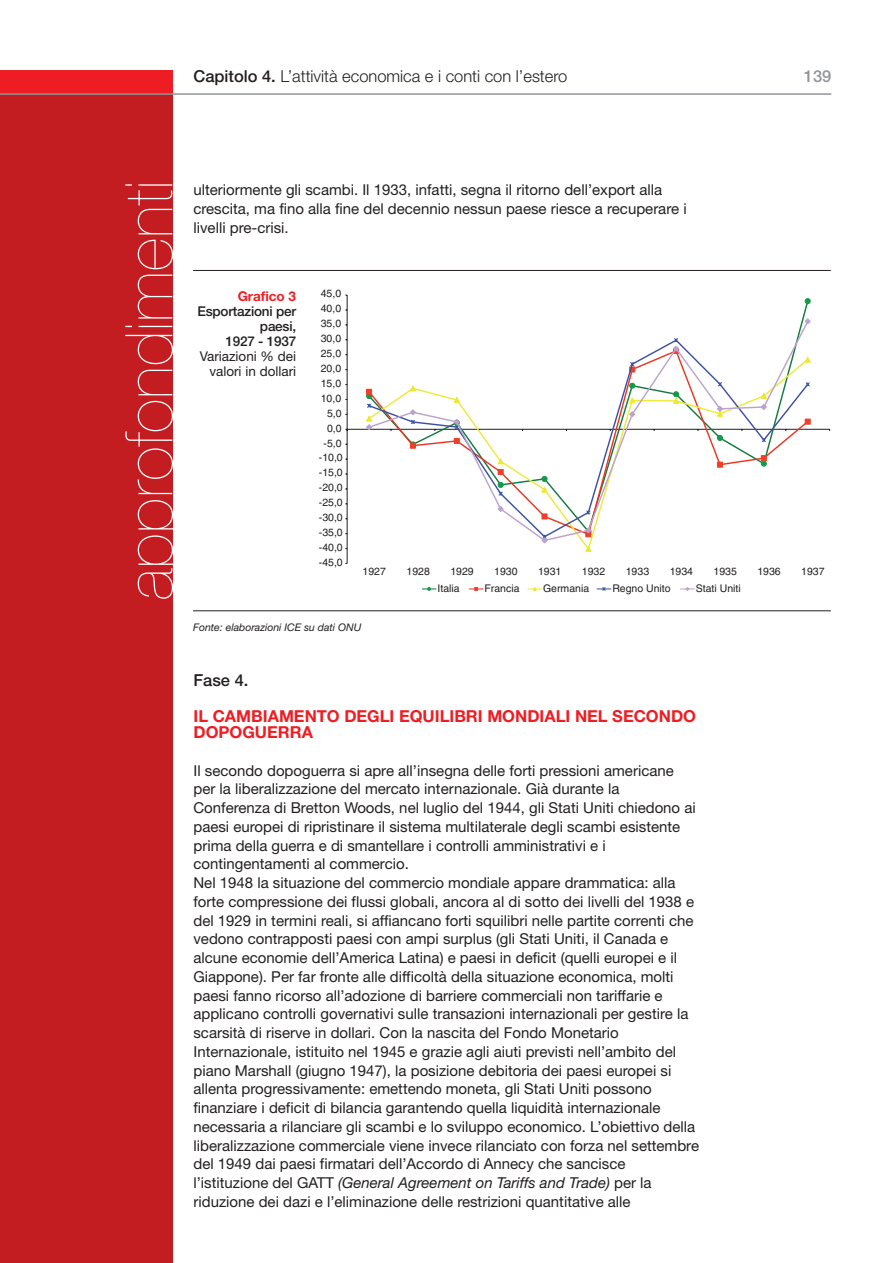
<style>
.page{position:relative;width:893px;height:1263px;background:#fff}
.page>*{position:absolute;margin:0;border:0;box-sizing:border-box;transform-origin:0 0}
.t1{font:200 65.85px "Helvetica Neue LT Std";color:#fff}
.t2{font:700 16.5px/16.5px "Helvetica Neue";color:#ee1d23}
.t3{font:300 16.5px "Helvetica Neue";color:#231f20}
.t4{font:500 16.5px "Helvetica Neue";color:#231f20}
.t5{font:500 16.5px "Helvetica Neue";color:#939598}
.t6{font:15px/18.8px "Helvetica Neue";color:#231f20}
.t7{font:500 13.5px/15px "Helvetica Neue";letter-spacing:-.015em;color:#231f20;text-align:right}
.t8{font:13.5px/15px "Helvetica Neue";color:#231f20;text-align:right}
.t9{font:700 13.5px "Helvetica Neue";color:#ee1d23}
.t10{font:10.5px "Helvetica";color:#231f20}
.t11{font:italic 10.5px "Helvetica Neue";color:#231f20}
.s1{font-weight:500}
.s2{font-style:italic}
</style>
<div class="page">
<div style="left:0;top:70px;width:172px;height:24px;background:#ee1d23"></div>
<div style="left:0;top:93px;width:172px;height:1170px;background:#c31d22"></div>
<hr style="left:0;top:93px;width:831px;height:2px;background:#939598">
<hr style="left:347px;top:295px;width:1px;height:268px;background:#231f20">
<hr style="left:347px;top:429px;width:483px;height:1px;background:#231f20">
<svg style="left:365px;top:318px;width:446px;height:226px"></svg>
<svg style="left:422px;top:587px;width:14px;height:4px"></svg>
<svg style="left:469px;top:587px;width:14px;height:4px"></svg>
<svg style="left:528px;top:587px;width:14px;height:4px"></svg>
<svg style="left:597px;top:587px;width:14px;height:4px"></svg>
<svg style="left:680px;top:587px;width:14px;height:4px"></svg>
<hr style="left:193px;top:270px;width:638px;height:1px;background:#231f20">
<hr style="left:193px;top:610px;width:638px;height:1px;background:#231f20">
<p class="t3" style="left:193px;top:70px;width:375px"><span class="s1">Capitolo 4.</span> L’attività economica e i conti con l’estero</p>
<p class="t5" style="left:804px;top:70px;width:29px">139</p>
<h1 class="t1" style="left:111px;top:600px;width:421px;rotate:-90deg">approfondimenti</h1>
<p class="t6" style="left:193px;top:182px;width:495px">ulteriormente gli scambi. Il 1933, infatti, segna il ritorno dell’export alla crescita, ma fino alla fine del decennio nessun paese riesce a recuperare i livelli pre-crisi.</p>
<p class="t9" style="left:238px;top:292px;width:60px">Grafico 3</p>
<p class="t7" style="left:198px;top:305px;width:100px">Esportazioni per paesi,<br>1927 - 1937</p>
<p class="t8" style="left:200px;top:350px;width:98px">Variazioni % dei valori in dollari</p>
<p class="t10" style="left:321px;top:290px;width:22px">45,0</p>
<p class="t10" style="left:321px;top:305px;width:22px">40,0</p>
<p class="t10" style="left:321px;top:320px;width:22px">35,0</p>
<p class="t10" style="left:321px;top:335px;width:22px">30,0</p>
<p class="t10" style="left:321px;top:349px;width:22px">25,0</p>
<p class="t10" style="left:321px;top:364px;width:22px">20,0</p>
<p class="t10" style="left:321px;top:379px;width:22px">15,0</p>
<p class="t10" style="left:321px;top:394px;width:22px">10,0</p>
<p class="t10" style="left:327px;top:409px;width:16px">5,0</p>
<p class="t10" style="left:327px;top:424px;width:16px">0,0</p>
<p class="t10" style="left:324px;top:439px;width:20px">-5,0</p>
<p class="t10" style="left:319px;top:454px;width:25px">-10,0</p>
<p class="t10" style="left:319px;top:469px;width:25px">-15,0</p>
<p class="t10" style="left:319px;top:484px;width:25px">-20,0</p>
<p class="t10" style="left:319px;top:499px;width:25px">-25,0</p>
<p class="t10" style="left:319px;top:513px;width:25px">-30,0</p>
<p class="t10" style="left:319px;top:528px;width:25px">-35,0</p>
<p class="t10" style="left:319px;top:543px;width:25px">-40,0</p>
<p class="t10" style="left:319px;top:558px;width:25px">-45,0</p>
<p class="t10" style="left:363px;top:568px;width:25px">1927</p>
<p class="t10" style="left:406px;top:568px;width:25px">1928</p>
<p class="t10" style="left:450px;top:568px;width:25px">1929</p>
<p class="t10" style="left:494px;top:568px;width:25px">1930</p>
<p class="t10" style="left:538px;top:568px;width:25px">1931</p>
<p class="t10" style="left:582px;top:568px;width:25px">1932</p>
<p class="t10" style="left:626px;top:568px;width:25px">1933</p>
<p class="t10" style="left:670px;top:568px;width:25px">1934</p>
<p class="t10" style="left:713px;top:568px;width:25px">1935</p>
<p class="t10" style="left:757px;top:568px;width:25px">1936</p>
<p class="t10" style="left:801px;top:568px;width:25px">1937</p>
<p class="t10" style="left:437px;top:584px;width:24px">Italia</p>
<p class="t10" style="left:484px;top:584px;width:37px">Francia</p>
<p class="t10" style="left:543px;top:584px;width:48px">Germania</p>
<p class="t10" style="left:612px;top:584px;width:60px">Regno Unito</p>
<p class="t10" style="left:696px;top:584px;width:46px">Stati Uniti</p>
<p class="t11" style="left:193px;top:623px;width:170px">Fonte: elaborazioni ICE su dati ONU</p>
<p class="t4" style="left:193px;top:674px;width:56px">Fase 4.</p>
<p class="t2" style="left:193px;top:709px;width:504px">IL CAMBIAMENTO DEGLI EQUILIBRI MONDIALI NEL SECONDO<br>DOPOGUERRA</p>
<p class="t6" style="left:193px;top:762px;width:507px">Il secondo dopoguerra si apre all’insegna delle forti pressioni americane per la liberalizzazione del mercato internazionale. Già durante la Conferenza di Bretton Woods, nel luglio del 1944, gli Stati Uniti chiedono ai paesi europei di ripristinare il sistema multilaterale degli scambi esistente prima della guerra e di smantellare i controlli amministrativi e i contingentamenti al commercio.<br>Nel 1948 la situazione del commercio mondiale appare drammatica: alla forte compressione dei flussi globali, ancora al di sotto dei livelli del 1938 e del 1929 in termini reali, si affiancano forti squilibri nelle partite correnti che vedono contrapposti paesi con ampi surplus (gli Stati Uniti, il Canada e alcune economie dell’America Latina) e paesi in deficit (quelli europei e il Giappone). Per far fronte alle difficoltà della situazione economica, molti paesi fanno ricorso all’adozione di barriere commerciali non tariffarie e applicano controlli governativi sulle transazioni internazionali per gestire la scarsità di riserve in dollari. Con la nascita del Fondo Monetario Internazionale, istituito nel 1945 e grazie agli aiuti previsti nell’ambito del piano Marshall (giugno 1947), la posizione debitoria dei paesi europei si allenta progressivamente: emettendo moneta, gli Stati Uniti possono finanziare i deficit di bilancia garantendo quella liquidità internazionale necessaria a rilanciare gli scambi e lo sviluppo economico. L’obiettivo della liberalizzazione commerciale viene invece rilanciato con forza nel settembre del 1949 dai paesi firmatari dell’Accordo di Annecy che sancisce l’istituzione del GATT <span class="s2">(General Agreement on Tariffs and Trade)</span> per la riduzione dei dazi e l’eliminazione delle restrizioni quantitative alle</p>
</div>
